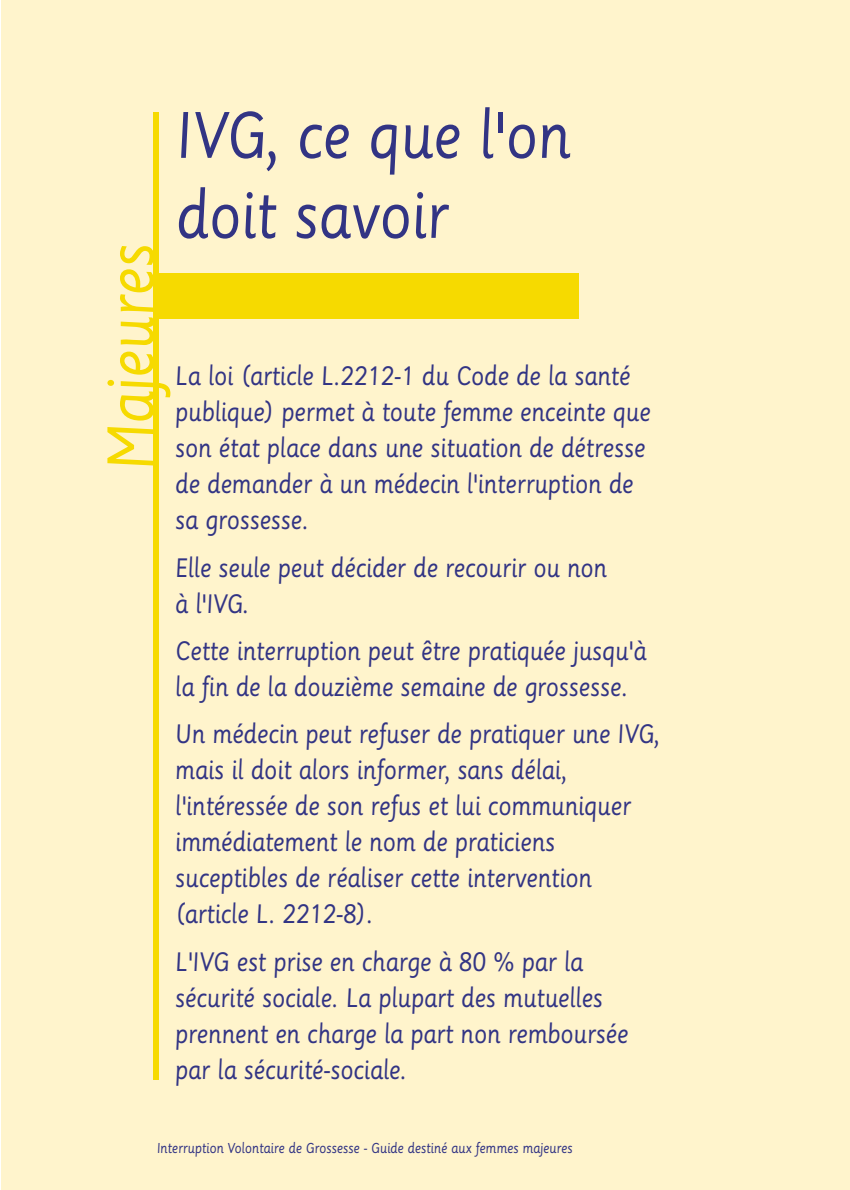
<style>
.page{position:relative;width:850px;height:1190px;background:#fff}
.page>*{position:absolute;margin:0;border:0;box-sizing:border-box;transform-origin:0 0}
.t1{font:64px/80px "Sassoon Primary";letter-spacing:-.02em;color:#323484;scale:.9 1}
.t2{font:64px "Sassoon Primary";letter-spacing:-.02em;color:#f6da00;scale:.9 1}
.t3{font:26px/36px "Sassoon Primary";letter-spacing:-.02em;color:#323484;scale:.9 1}
.t4{font:14px "Sassoon Primary";letter-spacing:-.02em;color:#323484;scale:.9 1}
</style>
<div class="page">
<div style="left:1px;top:0;width:849px;height:1190px;background:#fff4cc"></div>
<div style="left:153px;top:273px;width:426px;height:46px;background:#f6da00"></div>
<div style="left:153px;top:113px;width:6px;height:967px;background:#f6da00"></div>
<h1 class="t1" style="left:175px;top:101px;width:441px">IVG, ce que l'on doit savoir</h1>
<h1 class="t2" style="left:103px;top:471px;width:255px;rotate:-90deg">Majeures</h1>
<p class="t3" style="left:175px;top:360px;width:530px">La loi (article L.2212-1 du Code de la santé publique) permet à toute femme enceinte que son état place dans une situation de détresse de demander à un médecin l'interruption de sa grossesse.</p>
<p class="t3" style="left:175px;top:552px;width:482px">Elle seule peut décider de recourir ou non à l'IVG.</p>
<p class="t3" style="left:175px;top:635px;width:525px">Cette interruption peut être pratiquée jusqu'à la fin de la douzième semaine de grossesse.</p>
<p class="t3" style="left:175px;top:718px;width:541px">Un médecin peut refuser de pratiquer une IVG, mais il doit alors informer, sans délai, l'intéressée de son refus et lui communiquer immédiatement le nom de praticiens suceptibles de réaliser cette intervention (article L. 2212-8).</p>
<p class="t3" style="left:175px;top:946px;width:505px">L'IVG est prise en charge à 80 % par la sécurité sociale. La plupart des mutuelles prennent en charge la part non remboursée par la sécurité-sociale.</p>
<p class="t4" style="left:157px;top:1142px;width:464px">Interruption Volontaire de Grossesse - Guide destiné aux femmes majeures</p>
</div>
